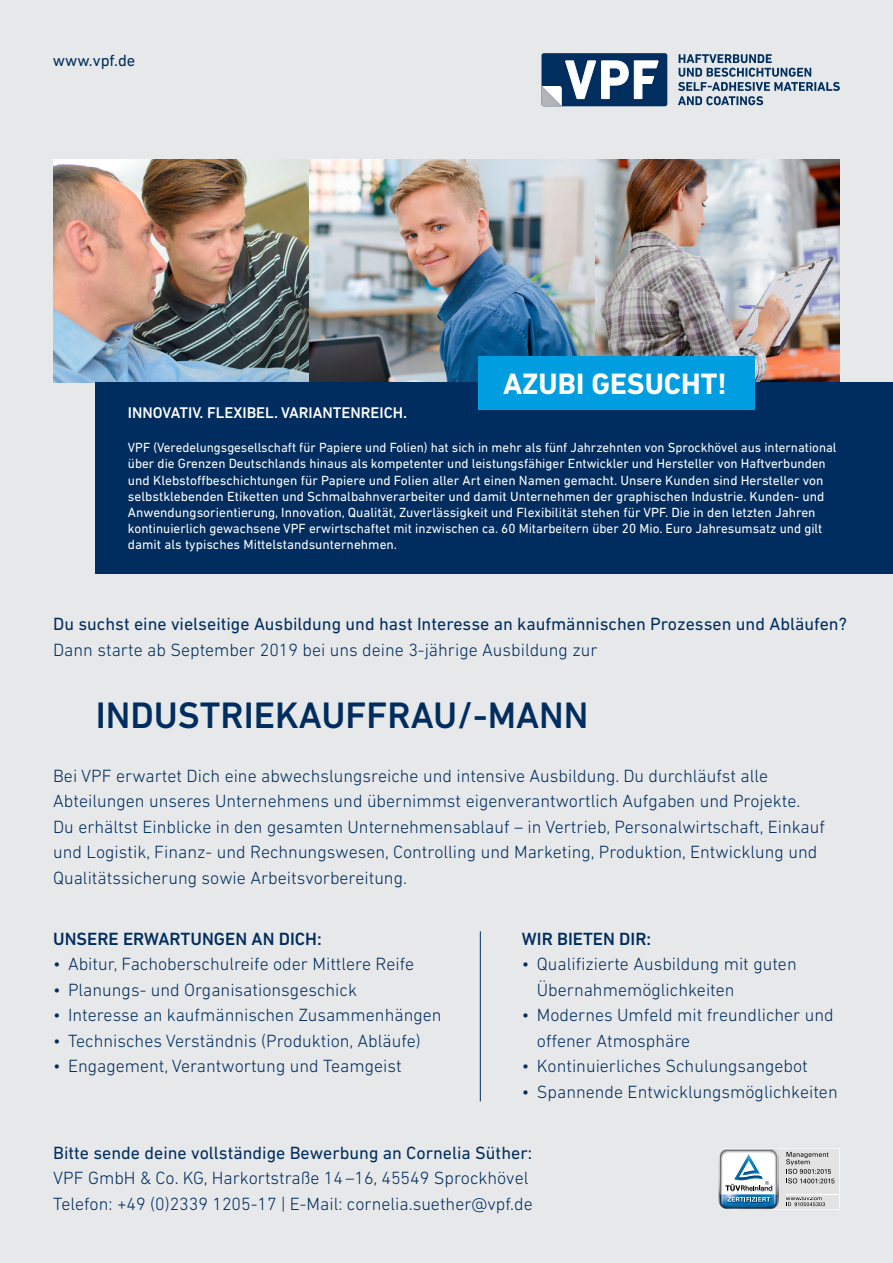
<style>
.page{position:relative;width:893px;height:1263px;background:#e7e8e9}
.page>*{position:absolute;margin:0;border:0;box-sizing:border-box;transform-origin:0 0}
.t1{font:500 37.5px "DIN Next LT Pro";color:#002d5f}
.t2{font:700 30px "DIN Next LT Pro";color:#fff}
.t3{font:300 18px/25.5px "DIN Next LT Pro";color:#002d5f}
.t4{font:18px "DIN Next LT Pro";color:#002d5f}
.t5{font:500 18px "DIN Next LT Pro";color:#002d5f}
.t6{font:16.5px "DIN Next LT Pro";color:#002f5f}
.t7{font:500 15.75px "DIN Next LT Pro";color:#fff}
.t8{font:13.5px/16.2px "DIN Next LT Pro";color:#fff}
</style>
<div class="page">
<svg style="left:678px;top:54px;width:162px;height:51px"></svg>
<div style="left:541px;top:53px;width:126px;height:53px;background:#002f5f;border-radius:2px"></div>
<svg style="left:541px;top:60px;width:117px;height:46px"></svg>
<img style="left:53px;top:159px;width:787px;height:224px">
<div style="left:96px;top:383px;width:797px;height:191px;background:#002d5f"></div>
<hr style="left:480px;top:931px;width:1px;height:170px;background:#002f5f">
<div style="left:478px;top:356px;width:277px;height:53px;background:#009ee0"></div>
<svg style="left:718px;top:1148px;width:122px;height:62px"></svg>
<p class="t6" style="left:53px;top:50px;width:84px">www.vpf.de</p>
<h2 class="t2" style="left:503px;top:366px;width:225px">AZUBI GESUCHT!</h2>
<p class="t7" style="left:128px;top:403px;width:281px">INNOVATIV. FLEXIBEL. VARIANTENREICH.</p>
<p class="t8" style="left:128px;top:439px;width:710px">VPF (Veredelungsgesellschaft für Papiere und Folien) hat sich in mehr als fünf Jahrzehnten von Sprockhövel aus international über die Grenzen Deutschlands hinaus als kompetenter und leistungsfähiger Entwickler und Hersteller von Haftverbunden und Klebstoffbeschichtungen für Papiere und Folien aller Art einen Namen gemacht. Unsere Kunden sind Hersteller von selbstklebenden Etiketten und Schmalbahnverarbeiter und damit Unternehmen der graphischen Industrie. Kunden- und Anwendungsorientierung, Innovation, Qualität, Zuverlässigkeit und Flexibilität stehen für VPF. Die in den letzten Jahren kontinuierlich gewachsene VPF erwirtschaftet mit inzwischen ca. 60 Mitarbeitern über 20 Mio. Euro Jahresumsatz und gilt damit als typisches Mittelstandsunternehmen.</p>
<p class="t4" style="left:53px;top:614px;width:795px">Du suchst eine vielseitige Ausbildung und hast Interesse an kaufmännischen Prozessen und Abläufen?</p>
<p class="t3" style="left:53px;top:636px;width:546px">Dann starte ab September 2019 bei uns deine 3-jährige Ausbildung zur</p>
<h1 class="t1" style="left:96px;top:693px;width:124px">INDUSTRIE</h1>
<h1 class="t1" style="left:275px;top:693px;width:265px">KAUFFRAU/-MANN</h1>
<p class="t3" style="left:53px;top:762px;width:773px">Bei VPF erwartet Dich eine abwechslungsreiche und intensive Ausbildung. Du durchläufst alle Abteilungen unseres Unternehmens und übernimmst eigenverantwortlich Aufgaben und Projekte.<br>Du erhältst Einblicke in den gesamten Unternehmensablauf – in Vertrieb, Personalwirtschaft, Einkauf und Logistik, Finanz- und Rechnungswesen, Controlling und Marketing, Produktion, Entwicklung und Qualitätssicherung sowie Arbeitsvorbereitung.</p>
<p class="t5" style="left:53px;top:928px;width:45px">UNSERE</p>
<p class="t5" style="left:123px;top:928px;width:23px">ERWART</p>
<p class="t5" style="left:191px;top:928px;width:99px">UNGEN AN DICH</p>
<p class="t5" style="left:317px;top:928px;width:6px">:</p>
<p class="t3" style="left:53px;top:951px;width:363px">• Abitur, Fachoberschulreife oder Mittlere Reife</p>
<p class="t3" style="left:53px;top:977px;width:305px">• Planungs- und Organisationsgeschick</p>
<p class="t3" style="left:53px;top:1002px;width:390px">• Interesse an kaufmännischen Zusammenhängen</p>
<p class="t3" style="left:53px;top:1028px;width:369px">• Technisches Verständnis (Produktion, Abläufe)</p>
<p class="t3" style="left:53px;top:1053px;width:350px">• Engagement, Verantwortung und Teamgeist</p>
<p class="t5" style="left:522px;top:928px;width:46px">WIR BIETEN</p>
<p class="t5" style="left:619px;top:928px;width:33px">DIR :</p>
<p class="t3" style="left:537px;top:951px;width:261px;text-indent:-15px">• Qualifizierte Ausbildung mit guten<br>Übernahmemöglichkeiten</p>
<p class="t3" style="left:537px;top:1002px;width:298px;text-indent:-15px">• Modernes Umfeld mit freundlicher und offener Atmosphäre</p>
<p class="t3" style="left:522px;top:1053px;width:287px">• Kontinuierliches Schulungsangebot</p>
<p class="t3" style="left:522px;top:1079px;width:317px">• Spannende Entwicklungsmöglichkeiten</p>
<p class="t4" style="left:53px;top:1142px;width:480px">Bitte sende deine vollständige Bewerbung an Cornelia Süther:</p>
<p class="t3" style="left:53px;top:1165px;width:481px">VPF GmbH &amp; Co. KG, Harkortstraße 14–16, 45549 Sprockhövel<br>Telefon: +49 (0)2339 1205-17 | E-Mail: cornelia.suether@vpf.de</p>
</div>
